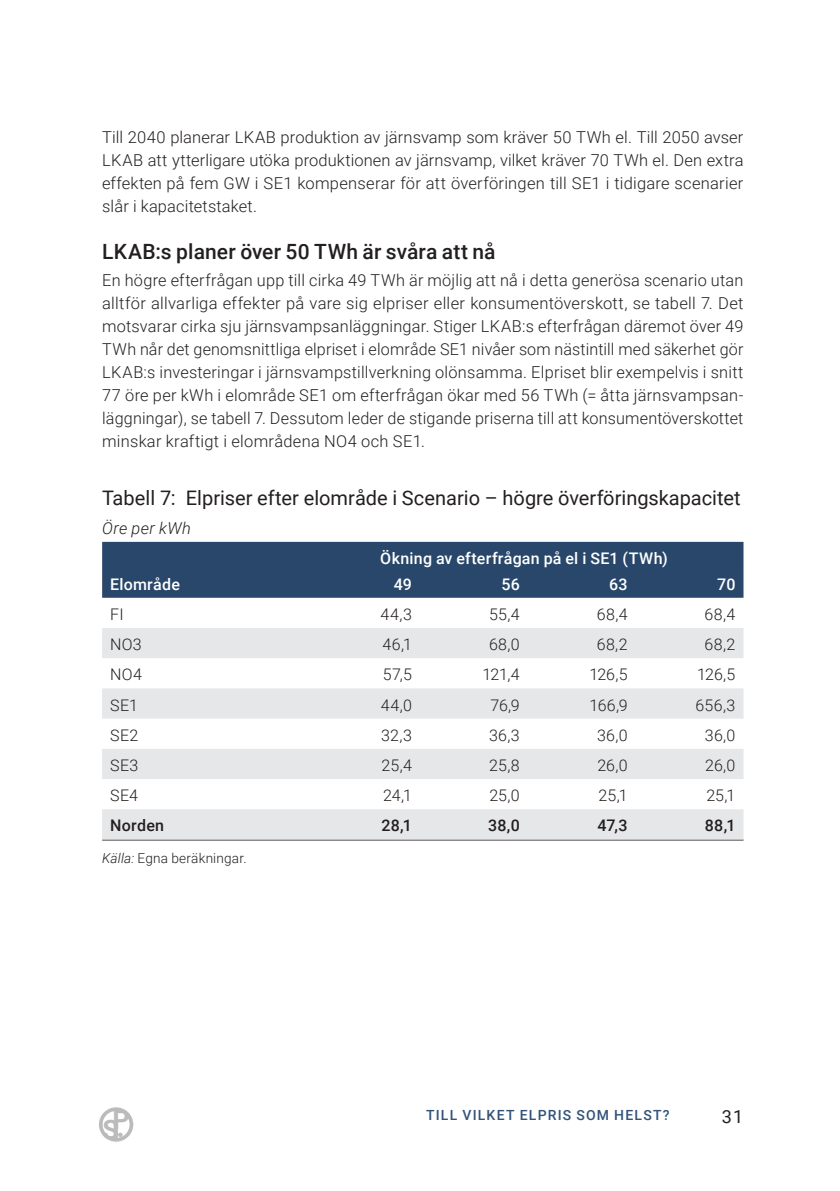
<style>
.page{position:relative;width:840px;height:1191px;background:#fff}
.page>*{position:absolute;margin:0;border:0;box-sizing:border-box;transform-origin:0 0}
.Underrubrik_1_1_Roboto_Medium{font:500 21px "Roboto";letter-spacing:.005em;color:#231f20}
.Tabell_1{font:20px "Roboto";color:#231f20}
.t1{font:18px "Roboto";color:#231f20}
.Bröd_Roboto_Light_utan_indrag_2mm{font:300 16.4px/23px "Roboto";letter-spacing:.015em;color:#231f20;text-align:justify}
.Bröd_Roboto_Light_utan_indrag{font:300 16.4px/23px "Roboto";letter-spacing:.01em;color:#231f20;text-align:justify}
.Bröd_Roboto_Light_utan_indrag-2{font:italic 300 16.4px "Roboto";letter-spacing:.025em;color:#231f20}
.Tabell_2{font:300 16px "Roboto";letter-spacing:.015em;color:#231f20}
.Tabell_2-2{font:500 16px "Roboto";letter-spacing:.015em;color:#fff}
.Tabell_2-3{font:500 16px "Roboto";letter-spacing:.015em;color:#231f20}
.t2{font:500 14px "Roboto";letter-spacing:.085em;color:#32537a}
.Fotnot{font:300 13.6px "Roboto";letter-spacing:.015em;color:#231f20}
.s1{font-style:italic}
</style>
<div class="page">
<hr style="left:102px;top:839px;width:641px;height:1px;background:#231f20">
<div style="left:102px;top:542px;width:641px;height:56px;background:#28476a"></div>
<svg style="left:102px;top:628px;width:641px;height:211px;fill:#e6e7e9"></svg>
<p class="Bröd_Roboto_Light_utan_indrag" style="left:102px;top:125px;width:642px">Till 2040 planerar LKAB produktion av järnsvamp som kräver 50 TWh el. Till 2050 avser LKAB att ytterligare utöka produktionen av järnsvamp, vilket kräver 70 TWh el. Den extra effekten på fem GW i SE1 kompenserar för att överföringen till SE1 i tidigare scenarier slår i kapacitetstaket.</p>
<p class="Underrubrik_1_1_Roboto_Medium" style="left:102px;top:237px;width:395px">LKAB:s planer över 50 TWh är svåra att nå</p>
<p class="Bröd_Roboto_Light_utan_indrag_2mm" style="left:102px;top:268px;width:642px">En högre efterfrågan upp till cirka 49 TWh är möjlig att nå i detta generösa scenario utan alltför allvarliga effekter på vare sig elpriser eller konsumentöverskott, se tabell 7. Det motsvarar cirka sju järnsvampsanläggningar. Stiger LKAB:s efterfrågan däremot över 49<br>TWh når det genomsnittliga elpriset i elområde SE1 nivåer som nästintill med säkerhet gör LKAB:s investeringar i järnsvampstillverkning olönsamma. Elpriset blir exempelvis i snitt 77 öre per kWh i elområde SE1 om efterfrågan ökar med 56 TWh (= åtta järnsvampsan&shy;läggningar), se tabell 7. Dessutom leder de stigande priserna till att konsumentöverskottet minskar kraftigt i elområdena NO4 och SE1.</p>
<p class="Tabell_1" style="left:102px;top:484px;width:639px">Tabell 7: Elpriser efter elområde i Scenario – högre överföringskapacitet</p>
<p class="Bröd_Roboto_Light_utan_indrag-2" style="left:102px;top:516px;width:90px">Öre per kWh</p>
<p class="Tabell_2-2" style="left:380px;top:547px;width:289px">Ökning av efterfrågan på el i SE1 (TWh)</p>
<p class="Tabell_2-2" style="left:110px;top:573px;width:71px">Elområde</p>
<p class="Tabell_2-2" style="left:393px;top:573px;width:20px">49</p>
<p class="Tabell_2-2" style="left:501px;top:573px;width:20px">56</p>
<p class="Tabell_2-2" style="left:608px;top:573px;width:20px">63</p>
<p class="Tabell_2-2" style="left:717px;top:573px;width:20px">70</p>
<p class="Tabell_2" style="left:110px;top:603px;width:15px">FI</p>
<p class="Tabell_2" style="left:380px;top:603px;width:33px">44,3</p>
<p class="Tabell_2" style="left:489px;top:603px;width:32px">55,4</p>
<p class="Tabell_2" style="left:596px;top:603px;width:32px">68,4</p>
<p class="Tabell_2" style="left:704px;top:603px;width:32px">68,4</p>
<p class="Tabell_2" style="left:110px;top:633px;width:33px">NO3</p>
<p class="Tabell_2" style="left:382px;top:633px;width:31px">46,1</p>
<p class="Tabell_2" style="left:488px;top:633px;width:32px">68,0</p>
<p class="Tabell_2" style="left:596px;top:633px;width:32px">68,2</p>
<p class="Tabell_2" style="left:704px;top:633px;width:32px">68,2</p>
<p class="Tabell_2" style="left:110px;top:663px;width:33px">NO4</p>
<p class="Tabell_2" style="left:383px;top:663px;width:31px">57,5</p>
<p class="Tabell_2" style="left:482px;top:663px;width:39px">121,4</p>
<p class="Tabell_2" style="left:589px;top:663px;width:40px">126,5</p>
<p class="Tabell_2" style="left:696px;top:663px;width:40px">126,5</p>
<p class="Tabell_2" style="left:110px;top:693px;width:29px">SE1</p>
<p class="Tabell_2" style="left:380px;top:693px;width:33px">44,0</p>
<p class="Tabell_2" style="left:490px;top:693px;width:31px">76,9</p>
<p class="Tabell_2" style="left:589px;top:693px;width:40px">166,9</p>
<p class="Tabell_2" style="left:695px;top:693px;width:41px">656,3</p>
<p class="Tabell_2" style="left:110px;top:724px;width:30px">SE2</p>
<p class="Tabell_2" style="left:381px;top:724px;width:32px">32,3</p>
<p class="Tabell_2" style="left:489px;top:724px;width:32px">36,3</p>
<p class="Tabell_2" style="left:596px;top:724px;width:32px">36,0</p>
<p class="Tabell_2" style="left:704px;top:724px;width:32px">36,0</p>
<p class="Tabell_2" style="left:110px;top:754px;width:30px">SE3</p>
<p class="Tabell_2" style="left:381px;top:754px;width:32px">25,4</p>
<p class="Tabell_2" style="left:489px;top:754px;width:32px">25,8</p>
<p class="Tabell_2" style="left:597px;top:754px;width:32px">26,0</p>
<p class="Tabell_2" style="left:704px;top:754px;width:32px">26,0</p>
<p class="Tabell_2" style="left:110px;top:784px;width:29px">SE4</p>
<p class="Tabell_2" style="left:383px;top:784px;width:30px">24,1</p>
<p class="Tabell_2" style="left:489px;top:784px;width:32px">25,0</p>
<p class="Tabell_2" style="left:598px;top:784px;width:30px">25,1</p>
<p class="Tabell_2" style="left:706px;top:784px;width:30px">25,1</p>
<p class="Tabell_2-3" style="left:110px;top:814px;width:55px">Norden</p>
<p class="Tabell_2-3" style="left:381px;top:814px;width:32px">28,1</p>
<p class="Tabell_2-3" style="left:488px;top:814px;width:33px">38,0</p>
<p class="Tabell_2-3" style="left:597px;top:814px;width:32px">47,3</p>
<p class="Tabell_2-3" style="left:704px;top:814px;width:32px">88,1</p>
<p class="Fotnot" style="left:102px;top:848px;width:146px"><span class="s1">Källa:</span> Egna beräkningar.</p>
<p class="t2" style="left:426px;top:1105px;width:245px">TILL VILKET ELPRIS SOM HELST?</p>
<p class="t1" style="left:721px;top:1104px;width:23px">31</p>
</div>
